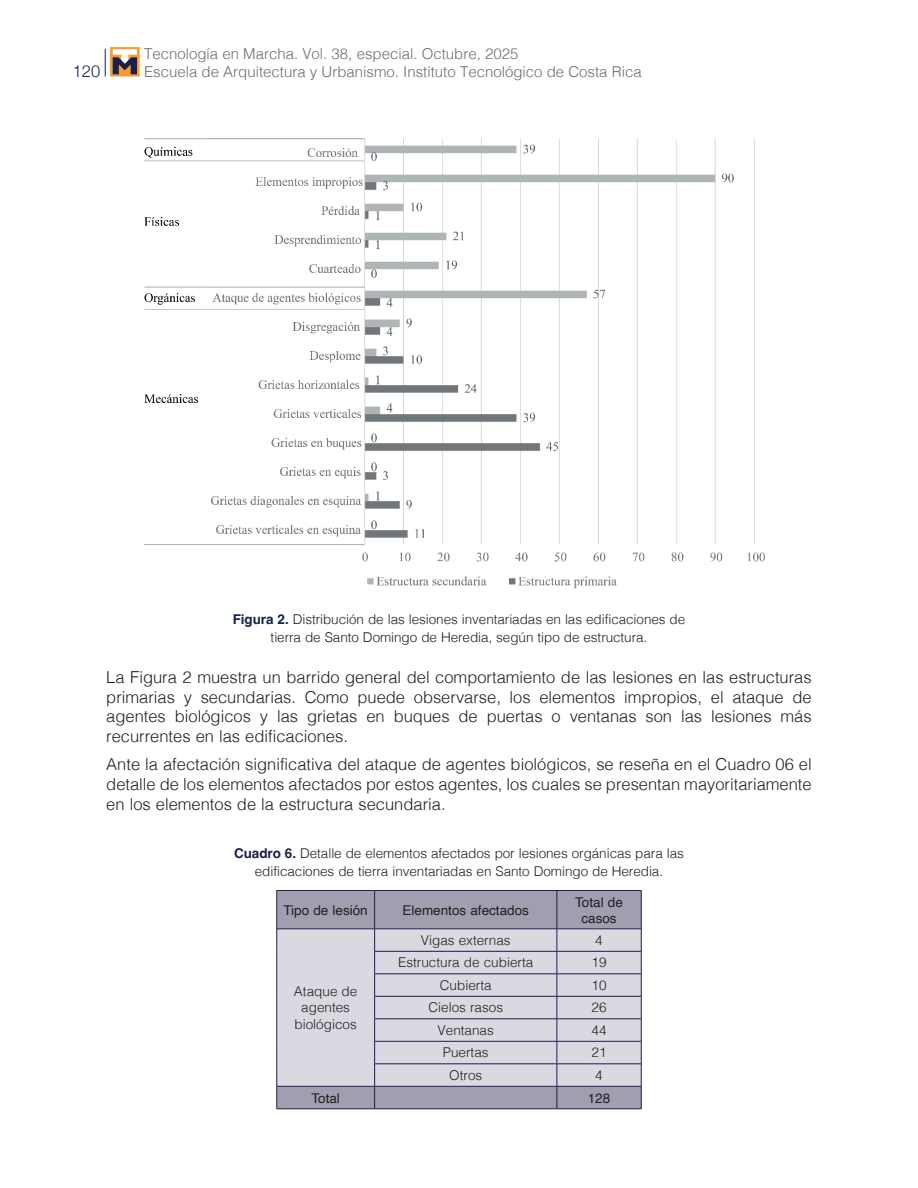
<style>
.page{position:relative;width:918px;height:1188px;background:#fff}
.page>*{position:absolute;margin:0;border:0;box-sizing:border-box;transform-origin:0 0}
.t1{font:300 16.5px/19.8px "Helvetica";color:#231f20;text-align:justify}
.t2{font:300 16.5px "Helvetica Neue";color:#17214b}
.t3{font:300 15px "Helvetica";color:#6c6d70}
.t4{font:300 13.5px/18px "Helvetica";letter-spacing:-.005em;color:#231f20;text-align:center}
.t5{font:13.5px/16.2px "Helvetica";color:#231f20;text-align:center}
.s1{font-weight:700;color:#17214b}
</style>
<div class="page">
<svg style="left:105px;top:49px;width:1px;height:28px"></svg>
<svg style="left:110px;top:47px;width:30px;height:30px"></svg>
<svg style="left:113px;top:49px;width:24px;height:25px"></svg>
<img style="left:144px;top:138px;width:621px;height:451px">
<div style="left:277px;top:891px;width:364px;height:218px;background:#a19eb0"></div>
<div style="left:277px;top:930px;width:364px;height:156px;background:#dad8e0"></div>
<hr style="left:277px;top:890px;width:98px;height:1px;background:#17214b">
<hr style="left:276px;top:891px;width:1px;height:38px;background:#17214b">
<hr style="left:375px;top:890px;width:182px;height:1px;background:#17214b">
<hr style="left:374px;top:891px;width:1px;height:38px;background:#17214b">
<hr style="left:557px;top:890px;width:84px;height:1px;background:#17214b">
<hr style="left:557px;top:891px;width:1px;height:38px;background:#17214b">
<hr style="left:641px;top:891px;width:1px;height:38px;background:#17214b">
<hr style="left:277px;top:929px;width:98px;height:1px;background:#17214b">
<hr style="left:375px;top:929px;width:182px;height:1px;background:#17214b">
<hr style="left:557px;top:929px;width:84px;height:1px;background:#17214b">
<hr style="left:374px;top:951px;width:183px;height:1px;background:#17214b">
<hr style="left:557px;top:951px;width:84px;height:1px;background:#17214b">
<hr style="left:374px;top:974px;width:183px;height:1px;background:#17214b">
<hr style="left:557px;top:974px;width:84px;height:1px;background:#17214b">
<hr style="left:374px;top:996px;width:183px;height:1px;background:#17214b">
<hr style="left:557px;top:996px;width:84px;height:1px;background:#17214b">
<hr style="left:374px;top:1019px;width:183px;height:1px;background:#17214b">
<hr style="left:557px;top:1019px;width:84px;height:1px;background:#17214b">
<hr style="left:374px;top:1041px;width:183px;height:1px;background:#17214b">
<hr style="left:557px;top:1041px;width:84px;height:1px;background:#17214b">
<hr style="left:374px;top:1064px;width:183px;height:1px;background:#17214b">
<hr style="left:557px;top:1064px;width:84px;height:1px;background:#17214b">
<svg style="left:374px;top:929px;width:1px;height:180px"></svg>
<svg style="left:557px;top:929px;width:1px;height:180px"></svg>
<hr style="left:277px;top:1086px;width:98px;height:1px;background:#17214b">
<svg style="left:276px;top:929px;width:1px;height:180px"></svg>
<hr style="left:375px;top:1086px;width:182px;height:1px;background:#17214b">
<hr style="left:557px;top:1086px;width:84px;height:1px;background:#17214b">
<svg style="left:641px;top:929px;width:1px;height:180px"></svg>
<hr style="left:277px;top:1109px;width:98px;height:1px;background:#17214b">
<hr style="left:375px;top:1109px;width:182px;height:1px;background:#17214b">
<hr style="left:557px;top:1109px;width:84px;height:1px;background:#17214b">
<p class="t3" style="left:144px;top:40px;width:376px">Tecnología en Marcha. Vol. 38, especial. Octubre, 2025</p>
<p class="t2" style="left:73px;top:57px;width:29px">120</p>
<p class="t3" style="left:144px;top:58px;width:499px">Escuela de Arquitectura y Urbanismo. Instituto Tecnológico de Costa Rica</p>
<p class="t4" style="left:233px;top:609px;width:454px"><span class="s1">Figura 2.</span> Distribución de las lesiones inventariadas en las edificaciones de tierra de Santo Domingo de Heredia, según tipo de estructura.</p>
<p class="t1" style="left:106px;top:666px;width:707px">La Figura 2 muestra un barrido general del comportamiento de las lesiones en las estructuras primarias y secundarias. Como puede observarse, los elementos impropios, el ataque de agentes biológicos y las grietas en buques de puertas o ventanas son las lesiones más recurrentes en las edificaciones.</p>
<p class="t1" style="left:106px;top:754px;width:707px">Ante la afectación significativa del ataque de agentes biológicos, se reseña en el Cuadro 06 el detalle de los elementos afectados por estos agentes, los cuales se presentan mayoritariamente en los elementos de la estructura secundaria.</p>
<p class="t4" style="left:234px;top:843px;width:451px"><span class="s1">Cuadro 6.</span> Detalle de elementos afectados por lesiones orgánicas para las edificaciones de tierra inventariadas en Santo Domingo de Heredia.</p>
<p class="t5" style="left:284px;top:902px;width:86px">Tipo de lesión</p>
<p class="t5" style="left:403px;top:902px;width:128px">Elementos afectados</p>
<p class="t5" style="left:575px;top:894px;width:49px">Total de casos</p>
<p class="t4" style="left:294px;top:982px;width:65px;line-height:16.2px">Ataque de agentes biológicos</p>
<p class="t4" style="left:421px;top:930px;width:91px">Vigas externas</p>
<p class="t4" style="left:595px;top:930px;width:9px">4</p>
<p class="t4" style="left:398px;top:953px;width:137px">Estructura de cubierta</p>
<p class="t4" style="left:592px;top:953px;width:17px">19</p>
<p class="t4" style="left:440px;top:975px;width:53px">Cubierta</p>
<p class="t4" style="left:592px;top:975px;width:17px">10</p>
<p class="t4" style="left:428px;top:998px;width:76px">Cielos rasos</p>
<p class="t4" style="left:592px;top:998px;width:17px">26</p>
<p class="t4" style="left:438px;top:1020px;width:58px">Ventanas</p>
<p class="t4" style="left:592px;top:1020px;width:17px">44</p>
<p class="t4" style="left:443px;top:1043px;width:47px">Puertas</p>
<p class="t4" style="left:592px;top:1043px;width:17px">21</p>
<p class="t4" style="left:449px;top:1065px;width:35px">Otros</p>
<p class="t4" style="left:595px;top:1065px;width:9px">4</p>
<p class="t5" style="left:311px;top:1090px;width:30px">Total</p>
<p class="t5" style="left:588px;top:1090px;width:24px">128</p>
</div>
